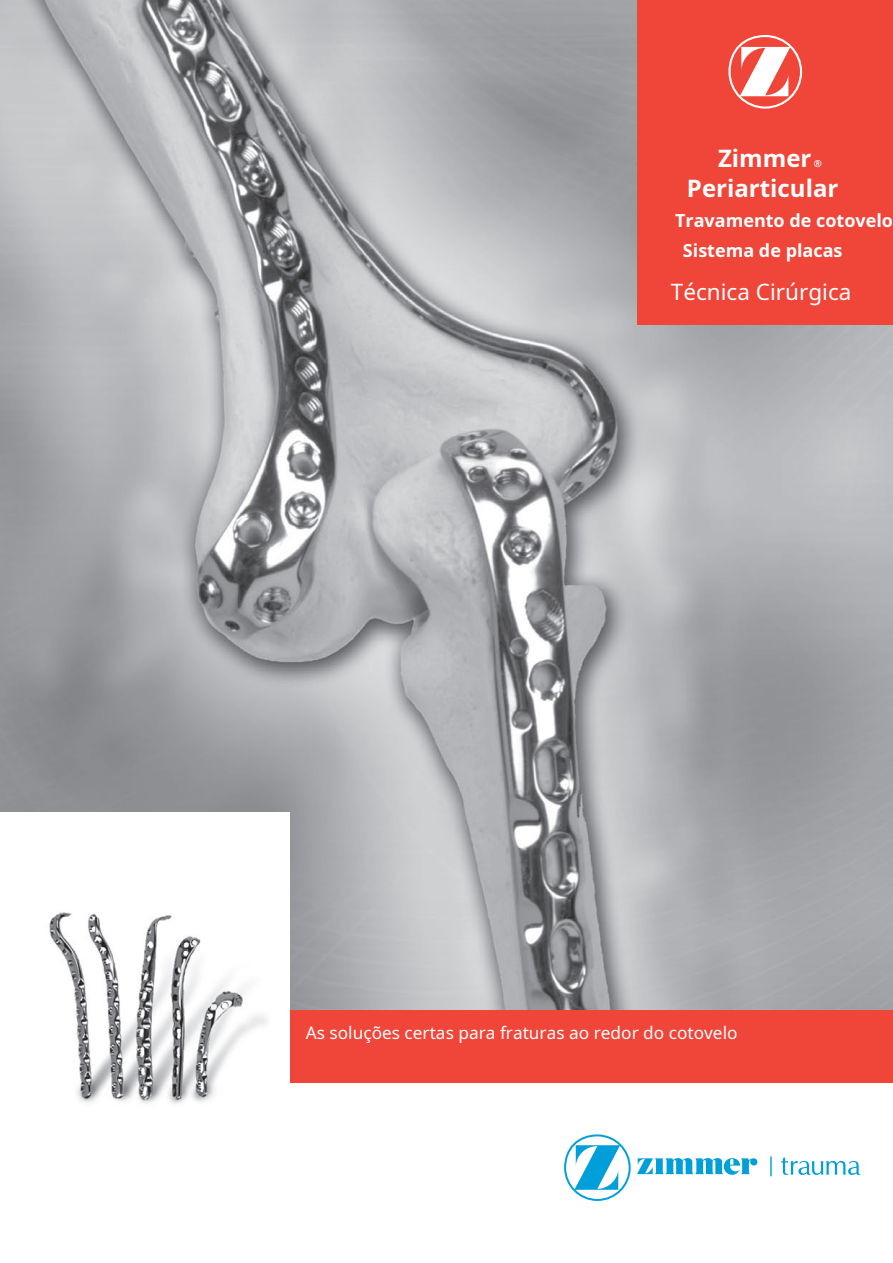
<style>
.page{position:relative;width:893px;height:1263px;background:#fff}
.page>*{position:absolute;margin:0;border:0;box-sizing:border-box;transform-origin:0 0}
.t1{font:700 24px "Noto Sans";color:#fff}
.t2{font:22.5px "Noto Sans";color:#fff}
.t3{font:700 18px/30px "Noto Sans";color:#fff}
.t4{font:17.25px "Noto Sans";color:#fff}
.t5{font:700 9.75px "Noto Sans";color:#fff}
</style>
<div class="page">
<img style="left:0;top:0;width:893px;height:1011px">
<div style="left:288px;top:1011px;width:605px;height:72px;background:#ef4639"></div>
<div style="left:638px;top:0;width:255px;height:324px;background:#ef4639"></div>
<div style="left:728px;top:35px;width:74px;height:74px;border:2px solid #fff;border-radius:50%"></div>
<svg style="left:740px;top:47px;width:50px;height:49px"></svg>
<div style="left:0;top:812px;width:289px;height:451px;background:#fff"></div>
<img style="left:49px;top:912px;width:218px;height:192px">
<div style="left:564px;top:1134px;width:67px;height:67px;border:2px solid #009fda;border-radius:50%"></div>
<svg style="left:574px;top:1145px;width:46px;height:45px"></svg>
<hr style="left:770px;top:1156px;width:2px;height:20px;background:#009fda">
<svg style="left:637px;top:1158px;width:120px;height:17px"></svg>
<svg style="left:781px;top:1157px;width:79px;height:18px"></svg>
<h1 class="t1" style="left:718px;top:142px;width:95px">Zimmer</h1>
<p class="t5" style="left:814px;top:157px;width:10px">®</p>
<h1 class="t1" style="left:687px;top:172px;width:153px">Periarticular</h1>
<p class="t3" style="left:683px;top:205px;width:212px;text-indent:-8px">Travamento de cotovelo<br>Sistema de placas</p>
<h2 class="t2" style="left:671px;top:276px;width:182px">Técnica Cirúrgica</h2>
<p class="t4" style="left:306px;top:1020px;width:433px">As soluções certas para fraturas ao redor do cotovelo</p>
</div>
